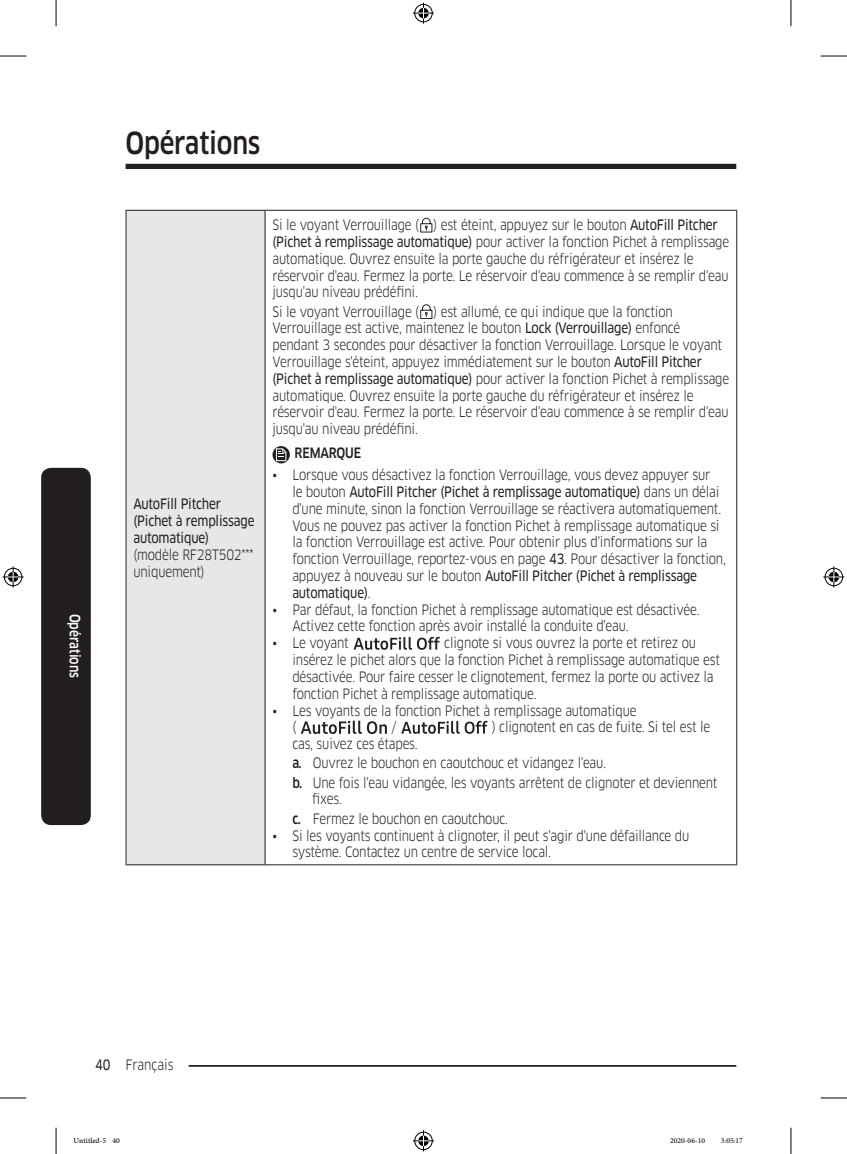
<style>
.page{position:relative;width:847px;height:1154px;background:#fff}
.page>*{position:absolute;margin:0;border:0;box-sizing:border-box;transform-origin:0 0}
.t1{font:500 29.75px "Samsung Clan Pro";letter-spacing:-.01em;color:#231f20;scale:.85 1}
.t2{font:14px/16.8px "Samsung Clan Pro";letter-spacing:-.015em;color:#231f20;scale:.85 1}
.t3{font:14px/16.8px "Samsung Clan Pro News";letter-spacing:-.015em;color:#231f20;scale:.85 1}
.t4{font:500 14px "Samsung Clan Pro";color:#fff;scale:.85 1}
.t5{font:500 14px "Samsung Clan Pro";letter-spacing:-.015em;color:#231f20;scale:.85 1}
.t6{font:10.5px "Adobe Arabic";color:#000}
.s1{font-family:"Samsung Clan Pro News"}
.s2{font-family:"Samsung Clan Pro"}
.s3{font-weight:500}
</style>
<div class="page">
<div style="left:125px;top:164px;width:611px;height:5px;background:#231f20"></div>
<hr style="left:125px;top:1065px;width:611px;height:2px;background:#231f20">
<div style="left:111px;top:1055px;width:78px;height:17px;background:#fff"></div>
<div style="left:41px;top:468px;width:50px;height:357px;background:#231f20;border-radius:10px"></div>
<div style="left:126px;top:210px;width:139px;height:655px;background:#e6e7e9"></div>
<hr style="left:125px;top:210px;width:140px;height:1px;background:#231f20">
<hr style="left:125px;top:211px;width:1px;height:653px;background:#231f20">
<hr style="left:265px;top:210px;width:471px;height:1px;background:#231f20">
<hr style="left:264px;top:211px;width:1px;height:653px;background:#231f20">
<hr style="left:736px;top:211px;width:1px;height:653px;background:#231f20">
<hr style="left:125px;top:864px;width:140px;height:1px;background:#231f20">
<hr style="left:265px;top:864px;width:471px;height:1px;background:#231f20">
<svg style="left:420px;top:218px;width:12px;height:15px"></svg>
<svg style="left:420px;top:304px;width:12px;height:15px"></svg>
<svg style="left:272px;top:446px;width:18px;height:17px"></svg>
<svg style="left:276px;top:448px;width:10px;height:13px"></svg>
<svg style="left:353px;top:637px;width:86px;height:13px"></svg>
<svg style="left:300px;top:721px;width:87px;height:13px"></svg>
<svg style="left:401px;top:721px;width:86px;height:13px"></svg>
<svg style="left:0;top:56px;width:26px;height:1px"></svg>
<svg style="left:820px;top:56px;width:26px;height:1px"></svg>
<svg style="left:0;top:1097px;width:26px;height:1px"></svg>
<svg style="left:820px;top:1097px;width:26px;height:1px"></svg>
<svg style="left:56px;top:0;width:1px;height:26px"></svg>
<svg style="left:56px;top:1128px;width:1px;height:26px"></svg>
<svg style="left:790px;top:0;width:1px;height:26px"></svg>
<svg style="left:790px;top:1128px;width:1px;height:26px"></svg>
<svg style="left:413px;top:3px;width:21px;height:21px"></svg>
<svg style="left:413px;top:1130px;width:21px;height:21px"></svg>
<svg style="left:3px;top:566px;width:21px;height:21px"></svg>
<svg style="left:823px;top:566px;width:21px;height:21px"></svg>
<p class="t4" style="left:83px;top:613px;width:77px;rotate:90deg">Opérations</p>
<h1 class="t1" style="left:125px;top:125px;width:160px">Opérations</h1>
<p class="t3" style="left:133px;top:496px;width:144px">AutoFill Pitcher (Pichet à remplissage automatique)</p>
<p class="t2" style="left:133px;top:546px;width:143px">(modèle RF28T502*** uniquement)</p>
<p class="t2" style="left:272px;top:217px;width:538px">Si le voyant Verrouillage ( ) est éteint, appuyez sur le bouton <span class="s1">AutoFill Pitcher (Pichet à remplissage automatique)</span> pour activer la fonction Pichet à remplissage automatique. Ouvrez ensuite la porte gauche du réfrigérateur et insérez le réservoir d'eau. Fermez la porte. Le réservoir d'eau commence à se remplir d'eau jusqu'au niveau prédéfini.</p>
<p class="t2" style="left:272px;top:303px;width:538px">Si le voyant Verrouillage ( ) est allumé, ce qui indique que la fonction Verrouillage est active, maintenez le bouton <span class="s1">Lock (Verrouillage)</span> enfoncé pendant 3 secondes pour désactiver la fonction Verrouillage. Lorsque le voyant Verrouillage s'éteint, appuyez immédiatement sur le bouton <span class="s1">AutoFill Pitcher (Pichet à remplissage automatique)</span> pour activer la fonction Pichet à remplissage automatique. Ouvrez ensuite la porte gauche du réfrigérateur et insérez le réservoir d'eau. Fermez la porte. Le réservoir d'eau commence à se remplir d'eau jusqu'au niveau prédéfini.</p>
<p class="t5" style="left:294px;top:445px;width:80px">REMARQUE</p>
<p class="t2" style="left:272px;top:467px;width:516px">• Lorsque vous désactivez la fonction Verrouillage, vous devez appuyer sur</p>
<p class="t3" style="left:292px;top:483px;width:504px"><span class="s2">le bouton</span> AutoFill Pitcher (Pichet à remplissage automatique) <span class="s2">dans un délai</span></p>
<p class="t2" style="left:292px;top:500px;width:511px">d'une minute, sinon la fonction Verrouillage se réactivera automatiquement.<br>Vous ne pouvez pas activer la fonction Pichet à remplissage automatique si la fonction Verrouillage est active. Pour obtenir plus d'informations sur la fonction Verrouillage, reportez-vous en page <span class="s1">43</span>. Pour désactiver la fonction,</p>
<p class="t3" style="left:292px;top:567px;width:477px"><span class="s2">appuyez à nouveau sur le bouton</span> AutoFill Pitcher (Pichet à remplissage automatique)<span class="s2">.</span></p>
<p class="t2" style="left:292px;top:601px;width:480px;text-indent:-20px">• Par défaut, la fonction Pichet à remplissage automatique est désactivée.<br>Activez cette fonction après avoir installé la conduite d'eau.</p>
<p class="t2" style="left:272px;top:635px;width:91px">• Le voyant</p>
<p class="t2" style="left:292px;top:635px;width:504px;text-indent:152px">clignote si vous ouvrez la porte et retirez ou insérez le pichet alors que la fonction Pichet à remplissage automatique est désactivée. Pour faire cesser le clignotement, fermez la porte ou activez la fonction Pichet à remplissage automatique.</p>
<p class="t2" style="left:292px;top:702px;width:406px;text-indent:-20px">• Les voyants de la fonction Pichet à remplissage automatique (</p>
<p class="t2" style="left:391px;top:719px;width:8px">/</p>
<p class="t2" style="left:492px;top:719px;width:258px">) clignotent en cas de fuite. Si tel est le</p>
<p class="t2" style="left:292px;top:734px;width:501px;line-height:19.2px">cas, suivez ces étapes.<br><span class="s3">a.</span> Ouvrez le bouchon en caoutchouc et vidangez l'eau.<br><span class="s3">b.</span> Une fois l'eau vidangée, les voyants arrêtent de clignoter et deviennent</p>
<p class="t2" style="left:292px;top:790px;width:255px;line-height:19.2px;text-indent:20px">fixes.<br><span class="s3">c.</span> Fermez le bouchon en caoutchouc.</p>
<p class="t2" style="left:292px;top:827px;width:468px;text-indent:-20px">• Si les voyants continuent à clignoter, il peut s'agir d'une défaillance du système. Contactez un centre de service local.</p>
<p class="t2" style="left:95px;top:1056px;width:94px"><span class="s1">40</span> Français</p>
<p class="t6" style="left:74px;top:1133px;width:48px">Untitled-5 40</p>
<p class="t6" style="left:669px;top:1133px;width:37px">2020-06-10</p>
<p class="t6" style="left:720px;top:1133px;width:24px">3:05:17</p>
</div>
